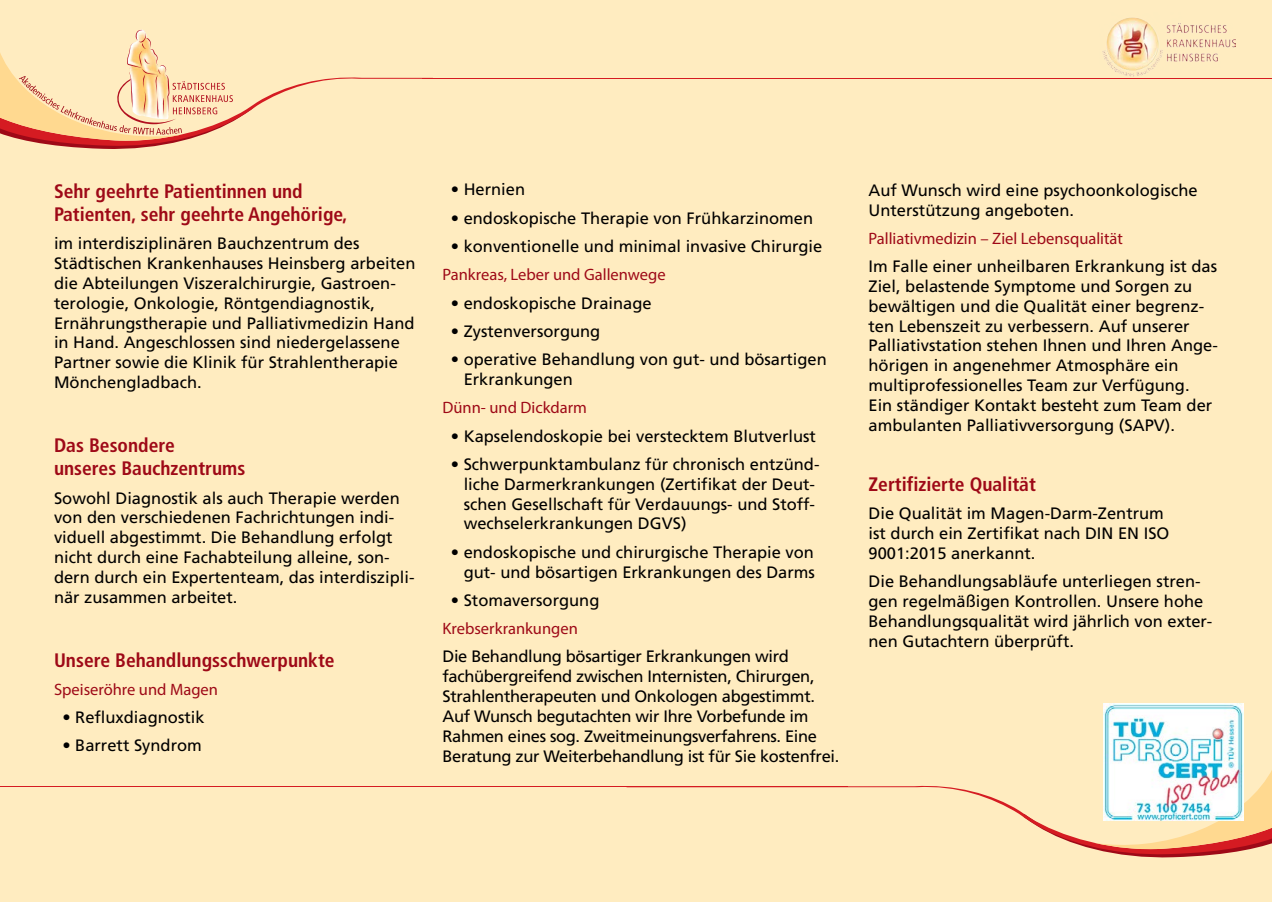
<style>
.page{position:relative;width:1272px;height:902px;background:#fff}
.page>*{position:absolute;margin:0;border:0;box-sizing:border-box;transform-origin:0 0}
.t1{font:700 condensed 19.5px/23.4px "Frutiger";color:#9e0917}
.t2{font:16.5px/19.8px "Frutiger";color:#000}
.t3{font:16.5px/19.8px "Frutiger";letter-spacing:-.02em;color:#000}
.t4{font:16.5px "Myriad Pro";color:#9e0917}
</style>
<div class="page">
<div style="left:0;top:0;width:1271px;height:901px;background:#ffecc0"></div>
<svg style="left:626px;top:726px;width:645px;height:131px"></svg>
<hr style="left:423px;top:78px;width:848px;height:1px;background:#d51b22">
<svg style="left:0;top:29px;width:432px;height:120px"></svg>
<hr style="left:0;top:786px;width:847px;height:1px;background:#d51b22">
<img style="left:1102px;top:17px;width:133px;height:60px">
<img style="left:1103px;top:703px;width:140px;height:117px">
<p class="t1" style="left:54px;top:179px;width:295px">Sehr geehrte Patientinnen und<br>Patienten, sehr geehrte Angehörige,</p>
<p class="t2" style="left:54px;top:233px;width:363px">im interdisziplinären Bauchzentrum des Städtischen Krankenhauses Heinsberg arbeiten die Abteilungen Viszeralchirurgie, Gastroen&shy;terologie, Onkologie, Röntgendiagnostik, Ernährungstherapie und Palliativmedizin Hand in Hand. Angeschlossen sind niedergelassene Partner sowie die Klinik für Strahlentherapie Mönchengladbach.</p>
<p class="t1" style="left:54px;top:433px;width:193px">Das Besondere<br>unseres Bauchzentrums</p>
<p class="t2" style="left:54px;top:487px;width:362px">Sowohl Diagnostik als auch Therapie werden von den verschiedenen Fachrichtungen indi&shy;viduell abgestimmt. Die Behandlung erfolgt nicht durch eine Fachabteilung alleine, son&shy;dern durch ein Expertenteam, das interdiszipli&shy;när zusammen arbeitet.</p>
<p class="t1" style="left:54px;top:648px;width:282px">Unsere Behandlungsschwerpunkte</p>
<p class="t4" style="left:54px;top:679px;width:165px">Speiseröhre und Magen</p>
<p class="t2" style="left:62px;top:707px;width:144px">• Refluxdiagnostik</p>
<p class="t2" style="left:62px;top:735px;width:141px">• Barrett Syndrom</p>
<p class="t2" style="left:451px;top:179px;width:76px">• Hernien</p>
<p class="t2" style="left:451px;top:208px;width:364px">• endoskopische Therapie von Frühkarzinomen</p>
<p class="t2" style="left:451px;top:236px;width:373px">• konventionelle und minimal invasive Chirurgie</p>
<p class="t4" style="left:442px;top:264px;width:225px">Pankreas, Leber und Gallenwege</p>
<p class="t2" style="left:451px;top:293px;width:202px">• endoskopische Drainage</p>
<p class="t2" style="left:451px;top:321px;width:151px">• Zystenversorgung</p>
<p class="t2" style="left:463px;top:349px;width:365px;text-indent:-13px">• operative Behandlung von gut- und bösartigen<br>Erkrankungen</p>
<p class="t4" style="left:442px;top:397px;width:146px">Dünn- und Dickdarm</p>
<p class="t2" style="left:451px;top:426px;width:366px">• Kapselendoskopie bei verstecktem Blutverlust</p>
<p class="t2" style="left:463px;top:454px;width:357px;text-indent:-13px">• Schwerpunktambulanz für chronisch entzünd&shy;liche Darmerkrankungen (Zertifikat der Deut&shy;schen Gesellschaft für Verdauungs- und Stoff&shy;wechselerkrankungen DGVS)</p>
<p class="t2" style="left:451px;top:542px;width:365px;text-align:right">• endoskopische und chirurgische Therapie von gut- und bösartigen Erkrankungen des Darms</p>
<p class="t2" style="left:451px;top:590px;width:150px">• Stomaversorgung</p>
<p class="t4" style="left:442px;top:618px;width:137px">Krebserkrankungen</p>
<p class="t3" style="left:442px;top:646px;width:398px">Die Behandlung bösartiger Erkrankungen wird fachübergreifend zwischen Internisten, Chirurgen, Strahlentherapeuten und Onkologen abgestimmt.<br>Auf Wunsch begutachten wir Ihre Vorbefunde im Rahmen eines sog. Zweitmeinungsverfahrens. Eine Beratung zur Weiterbehandlung ist für Sie kostenfrei.</p>
<p class="t2" style="left:868px;top:180px;width:330px">Auf Wunsch wird eine psychoonkologische<br>Unterstützung angeboten.</p>
<p class="t4" style="left:868px;top:228px;width:256px">Palliativmedizin – Ziel Lebensqualität</p>
<p class="t2" style="left:868px;top:256px;width:351px">Im Falle einer unheilbaren Erkrankung ist das Ziel, belastende Symptome und Sorgen zu bewältigen und die Qualität einer begrenz&shy;ten Lebenszeit zu verbessern. Auf unserer Palliativstation stehen Ihnen und Ihren Ange&shy;hörigen in angenehmer Atmosphäre ein multiprofessionelles Team zur Verfügung.<br>Ein ständiger Kontakt besteht zum Team der ambulanten Palliativversorgung (SAPV).</p>
<p class="t1" style="left:868px;top:472px;width:169px">Zertifizierte Qualität</p>
<p class="t2" style="left:868px;top:503px;width:302px">Die Qualität im Magen-Darm-Zentrum ist durch ein Zertifikat nach DIN EN ISO<br>9001:2015 anerkannt.</p>
<p class="t2" style="left:868px;top:571px;width:345px">Die Behandlungsabläufe unterliegen stren&shy;gen regelmäßigen Kontrollen. Unsere hohe Behandlungsqualität wird jährlich von exter&shy;nen Gutachtern überprüft.</p>
</div>
